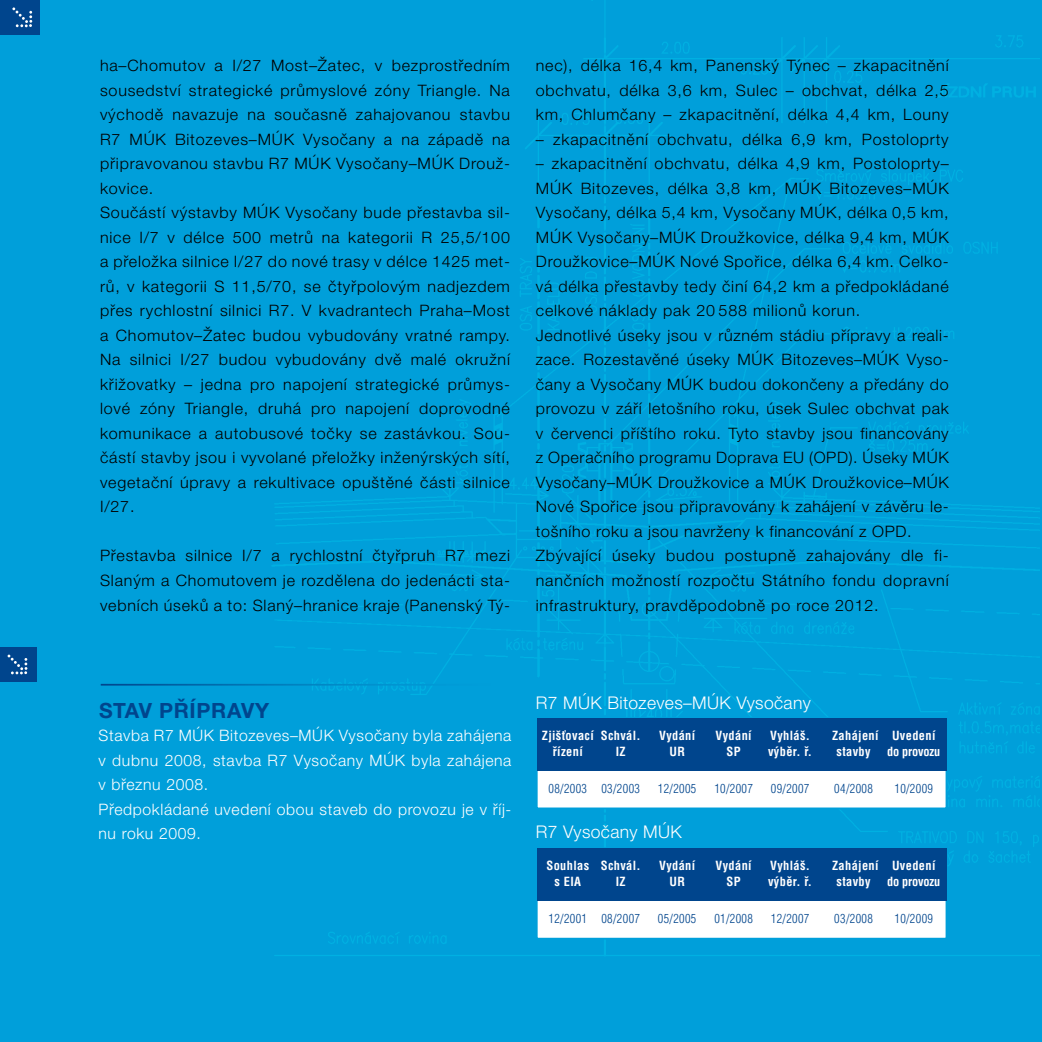
<style>
.page{position:relative;width:1042px;height:1042px;background:#fff}
.page>*{position:absolute;margin:0;border:0;box-sizing:border-box;transform-origin:0 0}
.t1{font:700 21px "Helvetica Neue CE";letter-spacing:.03em;color:#00458d}
.t2{font:300 17.5px "Helvetica Neue CE";letter-spacing:.02em;color:#fff}
.t3{font:300 15.75px/24.5px "Helvetica Neue CE";letter-spacing:.05em;color:#000}
.t4{font:300 15.75px/24.5px "Helvetica Neue CE";letter-spacing:.04em;color:#fff}
.t5{font:700 condensed 12.42px "Helvetica LTCE";letter-spacing:.03em;color:#fff}
.t6{font:300 condensed 12.42px "Helvetica LTCE";letter-spacing:.03em;color:#00458d}
.t7{font:700 condensed 12.42px "Helvetica LTCE";letter-spacing:-.01em;color:#fff}
</style>
<div class="page">
<div style="left:0;top:646px;width:1042px;height:396px;background:#009fda"></div>
<div style="left:0;top:0;width:1042px;height:646px;background:#009fda"></div>
<img style="left:159px;top:0;width:881px;height:956px">
<hr style="left:101px;top:684px;width:403px;height:1px;background:#fff">
<div style="left:0;top:0;width:40px;height:35px;background:#00458d"></div>
<svg style="left:12px;top:7px;width:20px;height:20px"></svg>
<div style="left:0;top:647px;width:36px;height:35px;background:#00458d"></div>
<svg style="left:8px;top:654px;width:19px;height:20px"></svg>
<div style="left:536px;top:717px;width:411px;height:92px;background:#fff;border:2px solid #009fda"></div>
<div style="left:537px;top:718px;width:409px;height:53px;background:#00458d"></div>
<div style="left:536px;top:847px;width:411px;height:92px;background:#fff;border:2px solid #009fda"></div>
<div style="left:537px;top:848px;width:409px;height:53px;background:#00458d"></div>
<p class="t3" style="left:100px;top:53px;width:411px">ha–Chomutov a I/27 Most–Žatec, v bezprostředním sousedství strategické průmyslové zóny Triangle. Na východě navazuje na současně zahajovanou stavbu R7 MÚK Bitozeves–MÚK Vysočany a na západě na připravovanou stavbu R7 MÚK Vysočany–MÚK Drouž&shy;kovice.<br>Součástí výstavby MÚK Vysočany bude přestavba sil&shy;nice I/7 v délce 500 metrů na kategorii R 25,5/100 a přeložka silnice I/27 do nové trasy v délce 1425 met&shy;rů, v kategorii S 11,5/70, se čtyřpolovým nadjezdem přes rychlostní silnici R7. V kvadrantech Praha–Most a Chomutov–Žatec budou vybudovány vratné rampy.<br>Na silnici I/27 budou vybudovány dvě malé okružní křižovatky – jedna pro napojení strategické průmys&shy;lové zóny Triangle, druhá pro napojení doprovodné komunikace a autobusové točky se zastávkou. Sou&shy;částí stavby jsou i vyvolané přeložky inženýrských sítí, vegetační úpravy a rekultivace opuštěné části silnice I/27.</p>
<p class="t3" style="left:100px;top:543px;width:411px;text-align:justify">Přestavba silnice I/7 a rychlostní čtyřpruh R7 mezi Slaným a Chomutovem je rozdělena do jedenácti sta&shy;vebních úseků a to: Slaný–hranice kraje (Panenský Tý-</p>
<p class="t3" style="left:536px;top:53px;width:414px;text-align:justify">nec), délka 16,4 km, Panenský Týnec – zkapacitnění obchvatu, délka 3,6 km, Sulec – obchvat, délka 2,5 km, Chlumčany – zkapacitnění, délka 4,4 km, Louny</p>
<p class="t3" style="left:536px;top:127px;width:414px">– zkapacitnění obchvatu, délka 6,9 km, Postoloprty</p>
<p class="t3" style="left:536px;top:151px;width:414px">– zkapacitnění obchvatu, délka 4,9 km, Postoloprty– MÚK Bitozeves, délka 3,8 km, MÚK Bitozeves–MÚK Vysočany, délka 5,4 km, Vysočany MÚK, délka 0,5 km, MÚK Vysočany–MÚK Droužkovice, délka 9,4 km, MÚK Droužkovice–MÚK Nové Spořice, délka 6,4 km. Celko&shy;vá délka přestavby tedy činí 64,2 km a předpokládané celkové náklady pak 20 588 milionů korun.<br>Jednotlivé úseky jsou v různém stádiu přípravy a reali&shy;zace. Rozestavěné úseky MÚK Bitozeves–MÚK Vyso&shy;čany a Vysočany MÚK budou dokončeny a předány do provozu v září letošního roku, úsek Sulec obchvat pak v červenci příštího roku. Tyto stavby jsou financovány z Operačního programu Doprava EU (OPD). Úseky MÚK Vysočany–MÚK Droužkovice a MÚK Droužkovice–MÚK Nové Spořice jsou připravovány k zahájení v závěru le&shy;tošního roku a jsou navrženy k financování z OPD.<br>Zbývající úseky budou postupně zahajovány dle fi&shy;nančních možností rozpočtu Státního fondu dopravní infrastruktury, pravděpodobně po roce 2012.</p>
<h1 class="t1" style="left:99px;top:697px;width:171px">STAV PŘÍPRAVY</h1>
<p class="t2" style="left:536px;top:692px;width:276px">R7 MÚK Bitozeves–MÚK Vysočany</p>
<p class="t4" style="left:99px;top:723px;width:414px">Stavba R7 MÚK Bitozeves–MÚK Vysočany byla zahájena v dubnu 2008, stavba R7 Vysočany MÚK byla zahájena v březnu 2008.<br>Předpokládané uvedení obou staveb do provozu je v říj&shy;nu roku 2009.</p>
<p class="t5" style="left:542px;top:727px;width:100px">Zjišťovací Schvál.</p>
<p class="t5" style="left:659px;top:727px;width:38px">Vydání</p>
<p class="t5" style="left:715px;top:727px;width:38px">Vydání</p>
<p class="t5" style="left:770px;top:727px;width:41px">Vyhláš.</p>
<p class="t5" style="left:832px;top:727px;width:105px">Zahájení Uvedení</p>
<p class="t5" style="left:553px;top:743px;width:31px">řízení</p>
<p class="t5" style="left:616px;top:743px;width:11px">IZ</p>
<p class="t5" style="left:669px;top:743px;width:17px">UR</p>
<p class="t5" style="left:726px;top:743px;width:16px">SP</p>
<p class="t5" style="left:768px;top:743px;width:45px">výběr. ř.</p>
<p class="t5" style="left:836px;top:743px;width:36px">stavby</p>
<p class="t7" style="left:887px;top:743px;width:55px">do provozu</p>
<p class="t6" style="left:548px;top:780px;width:93px">08/2003 03/2003</p>
<p class="t6" style="left:658px;top:780px;width:40px">12/2005</p>
<p class="t6" style="left:714px;top:780px;width:40px">10/2007</p>
<p class="t6" style="left:771px;top:780px;width:40px">09/2007</p>
<p class="t6" style="left:834px;top:780px;width:40px">04/2008</p>
<p class="t6" style="left:894px;top:780px;width:40px">10/2009</p>
<p class="t2" style="left:536px;top:821px;width:147px">R7 Vysočany MÚK</p>
<p class="t5" style="left:546px;top:858px;width:96px">Souhlas Schvál.</p>
<p class="t5" style="left:659px;top:858px;width:38px">Vydání</p>
<p class="t5" style="left:715px;top:858px;width:38px">Vydání</p>
<p class="t5" style="left:770px;top:858px;width:41px">Vyhláš.</p>
<p class="t5" style="left:832px;top:858px;width:105px">Zahájení Uvedení</p>
<p class="t5" style="left:554px;top:873px;width:28px">s EIA</p>
<p class="t5" style="left:616px;top:873px;width:11px">IZ</p>
<p class="t5" style="left:669px;top:873px;width:17px">UR</p>
<p class="t5" style="left:726px;top:873px;width:16px">SP</p>
<p class="t5" style="left:768px;top:873px;width:45px">výběr. ř.</p>
<p class="t5" style="left:836px;top:873px;width:36px">stavby</p>
<p class="t7" style="left:887px;top:873px;width:55px">do provozu</p>
<p class="t6" style="left:548px;top:911px;width:93px">12/2001 08/2007</p>
<p class="t6" style="left:658px;top:911px;width:40px">05/2005</p>
<p class="t6" style="left:714px;top:911px;width:40px">01/2008</p>
<p class="t6" style="left:771px;top:911px;width:40px">12/2007</p>
<p class="t6" style="left:834px;top:911px;width:40px">03/2008</p>
<p class="t6" style="left:894px;top:911px;width:40px">10/2009</p>
</div>
